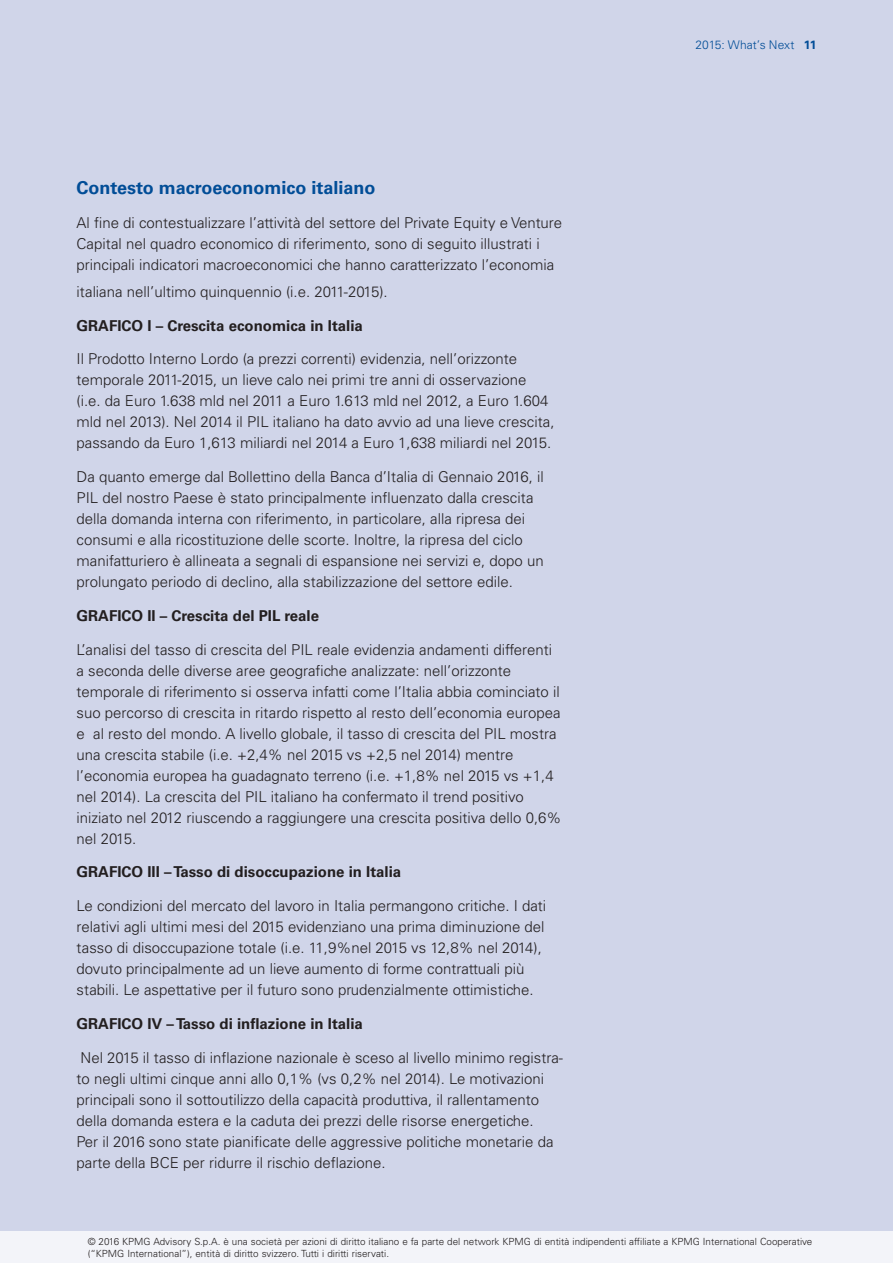
<style>
.page{position:relative;width:893px;height:1263px;background:#d0d5e9}
.page>*{position:absolute;margin:0;border:0;box-sizing:border-box;transform-origin:0 0}
.t1{font:700 18px "Univers LT Std";color:#014d97}
.t2{font:300 15px/21px "Univers LT Std";color:#231f20}
.t3{font:700 15px "Univers LT Std";color:#231f20}
.t4{font:300 12px "Univers LT Std";color:#014d97}
.t5{font:300 9.9px/12.1px "Univers LT Std";color:#231f20}
.s1{font-weight:700}
</style>
<div class="page">
<div style="left:0;top:1231px;width:893px;height:32px;background:#f3f4f9"></div>
<p class="t1" style="left:77px;top:177px;width:300px">Contesto macroeconomico italiano</p>
<p class="t2" style="left:77px;top:212px;width:487px">Al fine di contestualizzare l’attività del settore del Private Equity e Venture<br>Capital nel quadro economico di riferimento, sono di seguito illustrati i principali indicatori macroeconomici che hanno caratterizzato l’economia</p>
<p class="t2" style="left:77px;top:281px;width:313px">italiana nell’ultimo quinquennio (i.e. 2011-2015).</p>
<p class="t3" style="left:77px;top:316px;width:288px">GRAFICO I – Crescita economica in Italia</p>
<p class="t2" style="left:77px;top:348px;width:480px">Il Prodotto Interno Lordo (a prezzi correnti) evidenzia, nell’orizzonte temporale 2011-2015, un lieve calo nei primi tre anni di osservazione<br>(i.e. da Euro 1.638 mld nel 2011 a Euro 1.613 mld nel 2012, a Euro 1.604 mld nel 2013). Nel 2014 il PIL italiano ha dato avvio ad una lieve crescita, passando da Euro 1,613 miliardi nel 2014 a Euro 1,638 miliardi nel 2015.</p>
<p class="t2" style="left:77px;top:466px;width:469px">Da quanto emerge dal Bollettino della Banca d’Italia di Gennaio 2016, il PIL del nostro Paese è stato principalmente influenzato dalla crescita della domanda interna con riferimento, in particolare, alla ripresa dei consumi e alla ricostituzione delle scorte. Inoltre, la ripresa del ciclo manifatturiero è allineata a segnali di espansione nei servizi e, dopo un prolungato periodo di declino, alla stabilizzazione del settore edile.</p>
<p class="t3" style="left:77px;top:607px;width:244px">GRAFICO II – Crescita del PIL reale</p>
<p class="t2" style="left:77px;top:639px;width:486px">L’analisi del tasso di crescita del PIL reale evidenzia andamenti differenti a seconda delle diverse aree geografiche analizzate: nell’orizzonte temporale di riferimento si osserva infatti come l’Italia abbia cominciato il suo percorso di crescita in ritardo rispetto al resto dell’economia europea e al resto del mondo. A livello globale, il tasso di crescita del PIL mostra una crescita stabile (i.e. +2,4% nel 2015 vs +2,5 nel 2014) mentre l’economia europea ha guadagnato terreno (i.e. +1,8% nel 2015 vs +1,4 nel 2014). La crescita del PIL italiano ha confermato il trend positivo iniziato nel 2012 riuscendo a raggiungere una crescita positiva dello 0,6% nel 2015.</p>
<p class="t3" style="left:77px;top:863px;width:326px">GRAFICO III – Tasso di disoccupazione in Italia</p>
<p class="t2" style="left:77px;top:895px;width:471px">Le condizioni del mercato del lavoro in Italia permangono critiche. I dati relativi agli ultimi mesi del 2015 evidenziano una prima diminuzione del tasso di disoccupazione totale (i.e. 11,9%nel 2015 vs 12,8% nel 2014), dovuto principalmente ad un lieve aumento di forme contrattuali più stabili. Le aspettative per il futuro sono prudenzialmente ottimistiche.</p>
<p class="t3" style="left:77px;top:1015px;width:288px">GRAFICO IV – Tasso di inflazione in Italia</p>
<p class="t2" style="left:77px;top:1047px;width:488px">Nel 2015 il tasso di inflazione nazionale è sceso al livello minimo registra&shy;to negli ultimi cinque anni allo 0,1% (vs 0,2% nel 2014). Le motivazioni principali sono il sottoutilizzo della capacità produttiva, il rallentamento della domanda estera e la caduta dei prezzi delle risorse energetiche.<br>Per il 2016 sono state pianificate delle aggressive politiche monetarie da parte della BCE per ridurre il rischio deflazione.</p>
<p class="t4" style="left:695px;top:37px;width:122px">2015: What’s Next <span class="s1">11</span></p>
<p class="t5" style="left:88px;top:1235px;width:726px">© 2016 KPMG Advisory S.p.A. è una società per azioni di diritto italiano e fa parte del network KPMG di entità indipendenti affiliate a KPMG International Cooperative (“KPMG International”), entità di diritto svizzero. Tutti i diritti riservati.</p>
</div>
